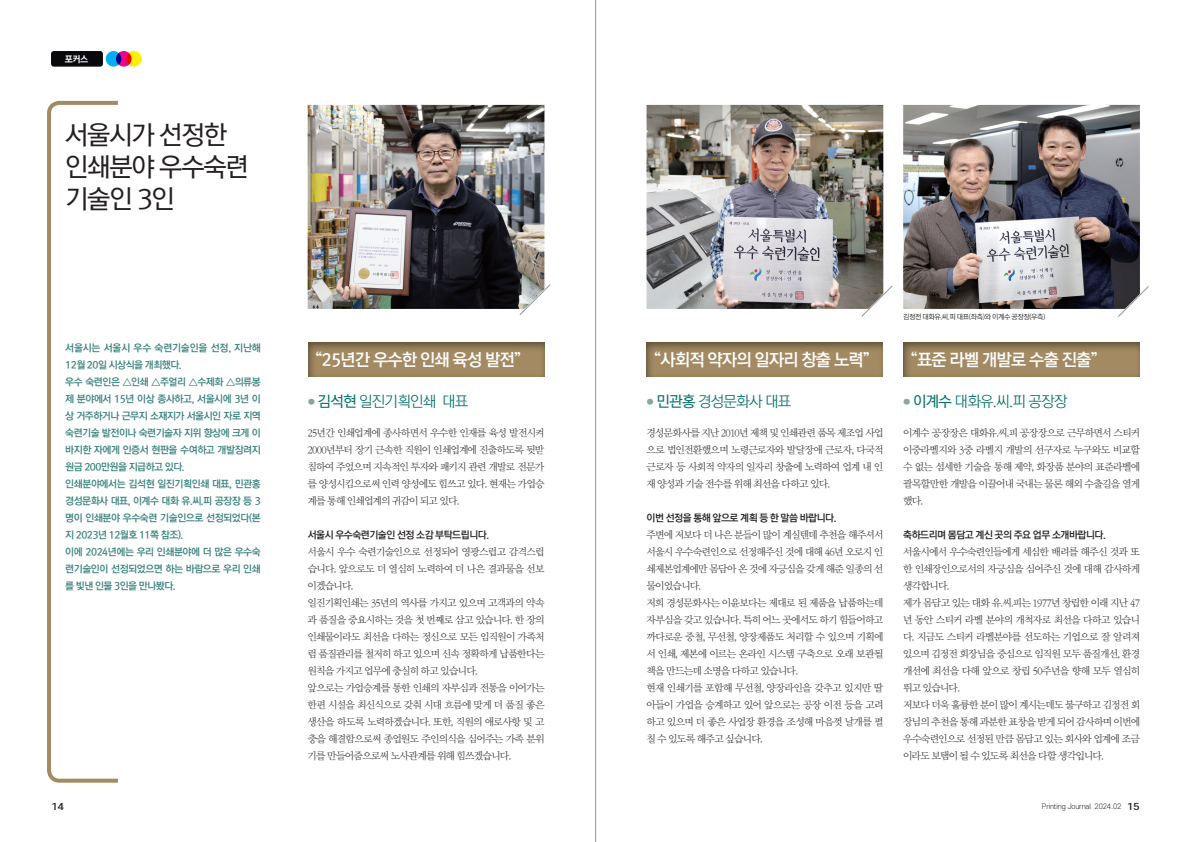
<style>
.page{position:relative;width:1191px;height:842px;background:#fff}
.page>*{position:absolute;margin:0;border:0;box-sizing:border-box;transform-origin:0 0}
.t1{font:26px/32px "Rix M Go PM";letter-spacing:-.05em;color:#231f20}
.t2{font:17px "Rix M Go PB";letter-spacing:-.05em;color:#fff}
.t3{font:15px "Rix M Go PL";letter-spacing:-.05em;color:#016f66}
.t4{font:10px/17px "Rix Mj L";letter-spacing:-.065em;color:#231f20;text-align:justify;scale:1.05 1}
.t5{font:10px/17px "Rix M Go PB";letter-spacing:-.045em;color:#37817c}
.t6{font:10px "Rix M Go PB";letter-spacing:-.05em;color:#231f20}
.t7{font:9px "Rix M Go PEB";color:#fff}
.t8{font:500 9px "S Core Dream 5";color:#231f20;scale:1.2 1}
.t9{font:7px "Rix M Go PR";letter-spacing:-.05em;color:#231f20}
.t10{font:300 7px "S Core Dream 3";letter-spacing:-.02em;color:#231f20}
.s1{font-family:"Rix M Go PM"}
.s2{font-size:9.6px}
.s3{font-family:"S Core Dream 5";font-weight:500;font-size:9px}
</style>
<div class="page">
<hr style="left:595px;top:0;width:1px;height:842px;background:#939598">
<svg style="left:47px;top:100px;width:71px;height:683px"></svg>
<div style="left:307px;top:342px;width:238px;height:36px;background:#231f20;opacity:.5"></div>
<div style="left:645px;top:342px;width:242px;height:36px;background:#231f20;opacity:.5"></div>
<div style="left:902px;top:342px;width:238px;height:36px;background:#231f20;opacity:.5"></div>
<div style="left:51px;top:51px;width:52px;height:16px;background:#08080d;border-radius:3px"></div>
<div style="left:106px;top:51px;width:15px;height:16px;background:#00aeef;border-radius:50%"></div>
<svg style="left:116px;top:51px;width:16px;height:16px"></svg>
<svg style="left:126px;top:51px;width:16px;height:16px"></svg>
<img style="left:308px;top:105px;width:236px;height:204px">
<img style="left:646px;top:105px;width:237px;height:204px">
<img style="left:903px;top:105px;width:237px;height:204px">
<svg style="left:1117px;top:286px;width:31px;height:31px"></svg>
<svg style="left:861px;top:286px;width:31px;height:31px"></svg>
<svg style="left:519px;top:284px;width:31px;height:31px"></svg>
<p class="t7" style="left:65px;top:54px;width:25px">포커스</p>
<h1 class="t1" style="left:65px;top:119px;width:185px">서울시가 선정한 인쇄분야 우수숙련 기술인 3인</h1>
<p class="t9" style="left:903px;top:313px;width:144px">김정전 대화유.씨.피 대표(좌측)와 이계수 공장장(우측)</p>
<p class="t5" style="left:65px;top:340px;width:197px">서울시는 서울시 우수 숙련기술인을 선정, 지난해<br>12월 20일 시상식을 개최했다.<br>우수 숙련인은 △인쇄 △주얼리 △수제화 △의류봉 제 분야에서 15년 이상 종사하고, 서울시에 3년 이 상 거주하거나 근무지 소재지가 서울시인 자로 지역 숙련기술 발전이나 숙련기술자 지위 향상에 크게 이 바지한 자에게 인증서 현판을 수여하고 개발장려지 원금 200만원을 지급하고 있다.<br>인쇄분야에서는 김석현 일진기획인쇄 대표, 민관홍 경성문화사 대표, 이계수 대화 유.씨.피 공장장 등 3 명이 인쇄분야 우수숙련 기술인으로 선정되었다(본 지 2023년 12월호 11쪽 참조).<br>이에 2024년에는 우리 인쇄분야에 더 많은 우수숙 련기술인이 선정되었으면 하는 바람으로 우리 인쇄 를 빛낸 인물 3인을 만나봤다.</p>
<h2 class="t2" style="left:315px;top:351px;width:208px">“25년간 우수한 인쇄 육성 발전”</h2>
<h2 class="t2" style="left:653px;top:351px;width:218px">“사회적 약자의 일자리 창출 노력”</h2>
<h2 class="t2" style="left:910px;top:351px;width:190px">“표준 라벨 개발로 수출 진출”</h2>
<h3 class="t3" style="left:656px;top:393px;width:136px"><span class="s1">민관홍</span> 경성문화사 대표</h3>
<p class="t4" style="left:646px;top:424px;width:227px">경성문화사를 지난 <span class="s2">2010</span>년 제책 및 인쇄관련 품목 제조업 사업 으로 법인전환했으며 노령근로자와 발달장애 근로자<span class="s2">,</span> 다국적 근로자 등 사회적 약자의 일자리 창출에 노력하여 업계 내 인 재 양성과 기술 전수를 위해 최선을 다하고 있다<span class="s2">.</span></p>
<p class="t6" style="left:646px;top:513px;width:191px">이번 선정을 통해 앞으로 계획 등 한 말씀 바랍니다.</p>
<p class="t4" style="left:646px;top:526px;width:227px;text-align:left">주변에 저보다 더 나은 분들이 많이 계실텐데 추천을 해주셔서 서울시 우수숙련인으로 선정해주신 것에 대해 <span class="s2">46</span>년 오로지 인 쇄제본업계에만 몸담아 온 것에 자긍심을 갖게 해준 일종의 선 물이었습니다<span class="s2">.<br></span>저희 경성문화사는 이윤보다는 제대로 된 제품을 납품하는데 자부심을 갖고 있습니다<span class="s2">.</span> 특히 어느 곳에서도 하기 힘들어하고 까다로운 중철<span class="s2">,</span> 무선철<span class="s2">,</span> 양장제품도 처리할 수 있으며 기획에 서 인쇄<span class="s2">,</span> 제본에 이르는 온라인 시스템 구축으로 오래 보관될 책을 만드는데 소명을 다하고 있습니다<span class="s2">.<br></span>현재 인쇄기를 포함해 무선철<span class="s2">,</span> 양장라인을 갖추고 있지만 딸 아들이 가업을 승계하고 있어 앞으로는 공장 이전 등을 고려 하고 있으며 더 좋은 사업장 환경을 조성해 마음껏 날개를 펼 칠 수 있도록 해주고 싶습니다<span class="s2">.</span></p>
<h3 class="t3" style="left:318px;top:393px;width:152px"><span class="s1">김석현</span> 일진기획인쇄 대표</h3>
<p class="t4" style="left:307px;top:424px;width:227px"><span class="s2">25</span>년간 인쇄업계에 종사하면서 우수한 인재를 육성 발전시켜 <span class="s2">2000</span>년부터 장기 근속한 직원이 인쇄업계에 진출하도록 뒷받 침하여 주었으며 지속적인 투자와 패키지 관련 개발로 전문가 를 양성시킴으로써 인력 양성에도 힘쓰고 있다<span class="s2">.</span> 현재는 가업승 계를 통해 인쇄업계의 귀감이 되고 있다<span class="s2">.</span></p>
<p class="t6" style="left:308px;top:530px;width:183px">서울시 우수숙련기술인 선정 소감 부탁드립니다.</p>
<p class="t4" style="left:307px;top:543px;width:227px;text-align:left">서울시 우수 숙련기술인으로 선정되어 영광스럽고 감격스럽 습니다<span class="s2">.</span> 앞으로도 더 열심히 노력하여 더 나은 결과물을 선보 이겠습니다<span class="s2">.<br></span>일진기획인쇄는 <span class="s2">35</span>년의 역사를 가지고 있으며 고객과의 약속 과 품질을 중요시하는 것을 첫 번째로 삼고 있습니다<span class="s2">.</span> 한 장의 인쇄물이라도 최선을 다하는 정신으로 모든 임직원이 가족처 럼 품질관리를 철저히 하고 있으며 신속 정확하게 납품한다는 원칙을 가지고 업무에 충실히 하고 있습니다<span class="s2">.<br></span>앞으로는 가업승계를 통한 인쇄의 자부심과 전통을 이어가는 한편 시설을 최신식으로 갖춰 시대 흐름에 맞게 더 품질 좋은 생산을 하도록 노력하겠습니다<span class="s2">.</span> 또한<span class="s2">,</span> 직원의 애로사항 및 고 충을 해결함으로써 종업원도 주인의식을 심어주는 가족 분위 기를 만들어줌으로써 노사관계를 위해 힘쓰겠습니다<span class="s2">.</span></p>
<h3 class="t3" style="left:913px;top:393px;width:156px"><span class="s1">이계수</span> 대화유.씨.피 공장장</h3>
<p class="t4" style="left:903px;top:424px;width:227px">이계수 공장장은 대화유<span class="s2">.</span>씨<span class="s2">.</span>피 공장장으로 근무하면서 스티커 이중라벨지와 <span class="s2">3</span>중 라벨지 개발의 선구자로 누구와도 비교할 수 없는 섬세한 기술을 통해 제약<span class="s2">,</span> 화장품 분야의 표준라벨에 괄목할만한 개발을 이끌어내 국내는 물론 해외 수출길을 열게 했다<span class="s2">.</span></p>
<p class="t6" style="left:903px;top:530px;width:204px">축하드리며 몸담고 계신 곳의 주요 업무 소개바랍니다.</p>
<p class="t4" style="left:903px;top:543px;width:227px;text-align:left">서울시에서 우수숙련인들에게 세심한 배려를 해주신 것과 또 한 인쇄장인으로서의 자긍심을 심어주신 것에 대해 감사하게 생각합니다<span class="s2">.<br></span>제가 몸담고 있는 대화 유<span class="s2">.</span>씨<span class="s2">.</span>피는 <span class="s2">1977</span>년 창립한 이래 지난 <span class="s2">47 </span>년 동안 스티커 라벨 분야의 개척자로 최선을 다하고 있습니 다<span class="s2">.</span> 지금도 스티커 라벨분야를 선도하는 기업으로 잘 알려져 있으며 김정전 회장님을 중심으로 임직원 모두 품질개선<span class="s2">,</span> 환경 개선에 최선을 다해 앞으로 창립 <span class="s2">50</span>주년을 향해 모두 열심히 뛰고 있습니다<span class="s2">.<br></span>저보다 더욱 훌륭한 분이 많이 계시는데도 불구하고 김정전 회 장님의 추천을 통해 과분한 표창을 받게 되어 감사하며 이번에 우수숙련인으로 선정된 만큼 몸담고 있는 회사와 업계에 조금 이라도 보탬이 될 수 있도록 최선을 다할 생각입니다<span class="s2">.</span></p>
<p class="t8" style="left:51px;top:800px;width:12px">14</p>
<p class="t10" style="left:1042px;top:802px;width:99px">Printing Journal 2024.02 <span class="s3">15</span></p>
</div>
